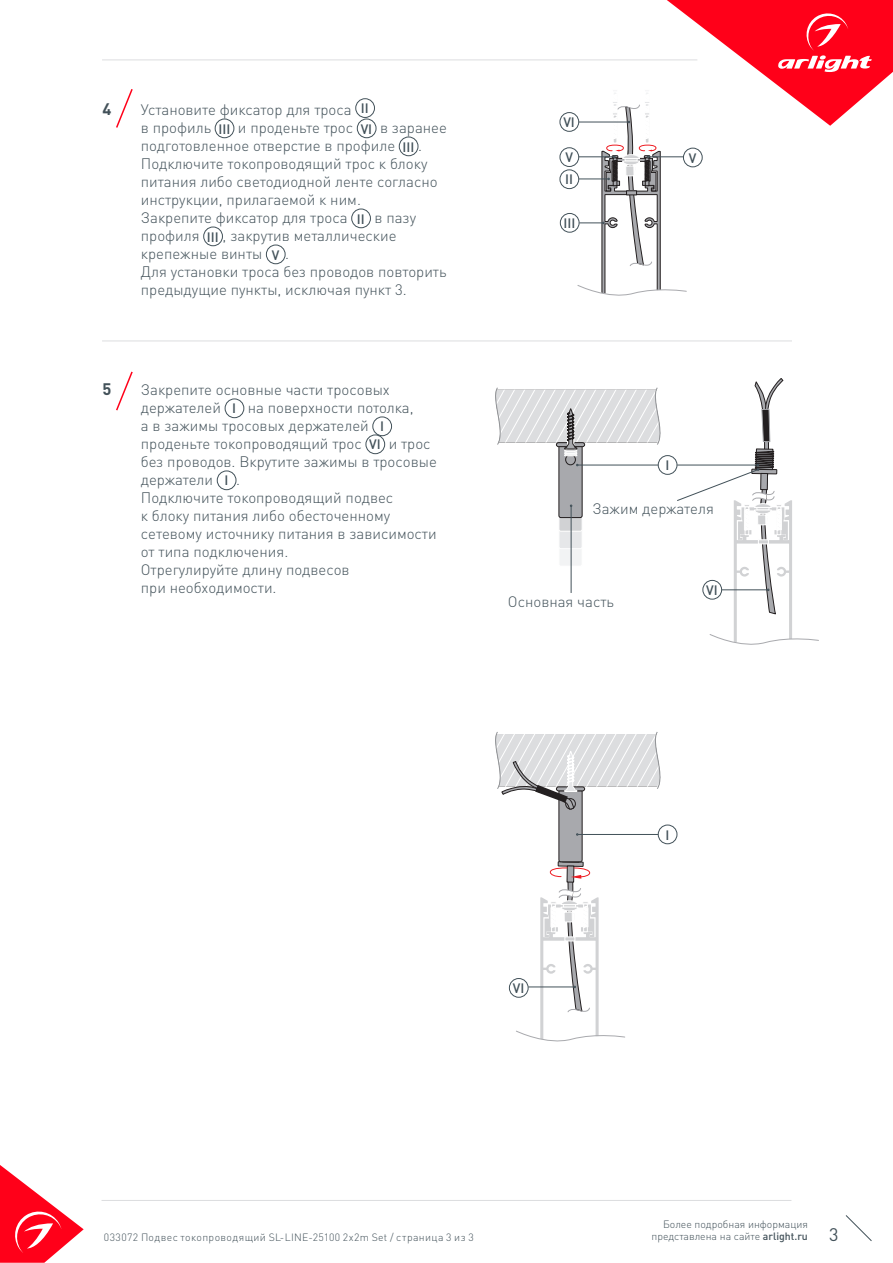
<style>
.page{position:relative;width:893px;height:1263px;background:#fff}
.page>*{position:absolute;margin:0;border:0;box-sizing:border-box;transform-origin:0 0}
.t1{font:18px "DIN Pro";color:#425159}
.t2{font:700 16.5px "DIN Pro";color:#425159}
.t3{font:300 15px/18px "DIN Pro";color:#425159}
.t4{font:500 13.5px "DIN Pro";color:#425159}
.t5{font:300 10.5px "DIN Pro";letter-spacing:.035em;color:#425159}
.t6{font:300 10.5px "DIN Pro";letter-spacing:.015em;color:#425159}
.s1{font-weight:500}
</style>
<div class="page">
<svg style="left:0;top:1165px;width:84px;height:98px"></svg>
<svg style="left:845px;top:1215px;width:27px;height:26px"></svg>
<hr style="left:102px;top:60px;width:595px;height:1px;background:#dcdddf">
<hr style="left:102px;top:1200px;width:689px;height:1px;background:#dcdddf">
<div style="left:356px;top:99px;width:19px;height:19px;border:1px solid #425159;border-radius:50%"></div>
<div style="left:215px;top:119px;width:19px;height:19px;border:1px solid #425159;border-radius:50%"></div>
<div style="left:357px;top:119px;width:19px;height:19px;border:1px solid #425159;border-radius:50%"></div>
<div style="left:399px;top:137px;width:19px;height:19px;border:1px solid #425159;border-radius:50%"></div>
<div style="left:351px;top:209px;width:20px;height:19px;border:1px solid #425159;border-radius:50%"></div>
<div style="left:204px;top:227px;width:19px;height:19px;border:1px solid #425159;border-radius:50%"></div>
<div style="left:266px;top:245px;width:19px;height:19px;border:1px solid #425159;border-radius:50%"></div>
<svg style="left:116px;top:89px;width:17px;height:39px"></svg>
<hr style="left:102px;top:341px;width:690px;height:1px;background:#dcdddf">
<div style="left:225px;top:399px;width:19px;height:19px;border:1px solid #425159;border-radius:50%"></div>
<div style="left:373px;top:417px;width:19px;height:19px;border:1px solid #425159;border-radius:50%"></div>
<div style="left:366px;top:435px;width:19px;height:19px;border:1px solid #425159;border-radius:50%"></div>
<div style="left:217px;top:471px;width:19px;height:19px;border:1px solid #425159;border-radius:50%"></div>
<svg style="left:116px;top:371px;width:17px;height:40px"></svg>
<hr style="left:571px;top:506px;width:1px;height:87px;background:#425159">
<div style="left:560px;top:170px;width:19px;height:19px;border:1px solid #425159;border-radius:50%"></div>
<div style="left:560px;top:112px;width:19px;height:20px;border:1px solid #425159;border-radius:50%"></div>
<div style="left:658px;top:455px;width:19px;height:19px;border:1px solid #425159;border-radius:50%"></div>
<div style="left:560px;top:213px;width:19px;height:19px;border:1px solid #425159;border-radius:50%"></div>
<svg style="left:495px;top:387px;width:171px;height:179px"></svg>
<svg style="left:677px;top:378px;width:142px;height:267px"></svg>
<div style="left:658px;top:825px;width:19px;height:19px;border:1px solid #425159;border-radius:50%"></div>
<div style="left:560px;top:148px;width:19px;height:19px;border:1px solid #425159;border-radius:50%"></div>
<svg style="left:577px;top:0;width:316px;height:296px"></svg>
<svg style="left:495px;top:732px;width:171px;height:310px"></svg>
<p class="t2" style="left:103px;top:98px;width:10px">4</p>
<p class="t3" style="left:141px;top:100px;width:212px">Установите фиксатор для троса</p>
<p class="t4" style="left:361px;top:99px;width:9px">II</p>
<p class="t3" style="left:141px;top:118px;width:72px">в профиль</p>
<p class="t4" style="left:218px;top:119px;width:13px">III</p>
<p class="t3" style="left:238px;top:118px;width:117px">и проденьте трос</p>
<p class="t4" style="left:361px;top:119px;width:13px">VI</p>
<p class="t3" style="left:141px;top:118px;width:308px;text-indent:239px">в заранее подготовленное отверстие в профиле</p>
<p class="t4" style="left:402px;top:137px;width:13px">III</p>
<p class="t3" style="left:141px;top:136px;width:298px;text-indent:277px">.<br>Подключите токопроводящий трос к блоку питания либо светодиодной ленте согласно инструкции, прилагаемой к ним.<br>Закрепите фиксатор для троса</p>
<p class="t4" style="left:357px;top:209px;width:9px">II</p>
<p class="t3" style="left:374px;top:208px;width:43px">в пазу</p>
<p class="t3" style="left:141px;top:226px;width:60px">профиля</p>
<p class="t4" style="left:207px;top:227px;width:13px">III</p>
<p class="t3" style="left:141px;top:226px;width:257px;text-indent:82px">, закрутив металлические крепежные винты</p>
<p class="t4" style="left:272px;top:245px;width:9px">V</p>
<p class="t3" style="left:141px;top:244px;width:307px;text-indent:144px">.<br>Для установки троса без проводов повторить предыдущие пункты, исключая пункт 3.</p>
<p class="t2" style="left:103px;top:378px;width:10px">5</p>
<p class="t3" style="left:141px;top:380px;width:250px">Закрепите основные части тросовых держателей</p>
<p class="t4" style="left:232px;top:399px;width:5px">I</p>
<p class="t3" style="left:141px;top:398px;width:274px;text-indent:107px">на поверхности потолка, а в зажимы тросовых держателей</p>
<p class="t4" style="left:380px;top:417px;width:5px">I</p>
<p class="t3" style="left:141px;top:434px;width:223px">проденьте токопроводящий трос</p>
<p class="t4" style="left:369px;top:435px;width:13px">VI</p>
<p class="t3" style="left:141px;top:434px;width:297px;text-indent:248px">и трос без проводов. Вкрутите зажимы в тросовые держатели</p>
<p class="t4" style="left:224px;top:471px;width:5px">I</p>
<p class="t3" style="left:141px;top:470px;width:297px;text-indent:95px">.<br>Подключите токопроводящий подвес<br>к блоку питания либо обесточенному сетевому источнику питания в зависимости от типа подключения.<br>Отрегулируйте длину подвесов<br>при необходимости.</p>
<p class="t4" style="left:563px;top:113px;width:13px">VI</p>
<p class="t4" style="left:565px;top:148px;width:9px">V</p>
<p class="t4" style="left:565px;top:170px;width:9px">II</p>
<p class="t4" style="left:564px;top:214px;width:13px">III</p>
<p class="t4" style="left:689px;top:149px;width:9px">V</p>
<p class="t4" style="left:665px;top:456px;width:5px">I</p>
<p class="t3" style="left:592px;top:499px;width:123px">Зажим держателя</p>
<p class="t3" style="left:508px;top:592px;width:108px">Основная часть</p>
<p class="t4" style="left:706px;top:581px;width:13px">VI</p>
<p class="t4" style="left:513px;top:979px;width:13px">VI</p>
<p class="t4" style="left:665px;top:825px;width:5px">I</p>
<p class="t6" style="left:663px;top:1216px;width:146px">Более подробная информация</p>
<p class="t6" style="left:651px;top:1229px;width:158px">представлена на сайте <span class="s1">arlight.ru</span></p>
<p class="t5" style="left:104px;top:1230px;width:372px">033072 Подвес токопроводящий SL-LINE-25100 2x2m Set / страница 3 из 3</p>
<p class="t1" style="left:829px;top:1222px;width:11px">3</p>
</div>
